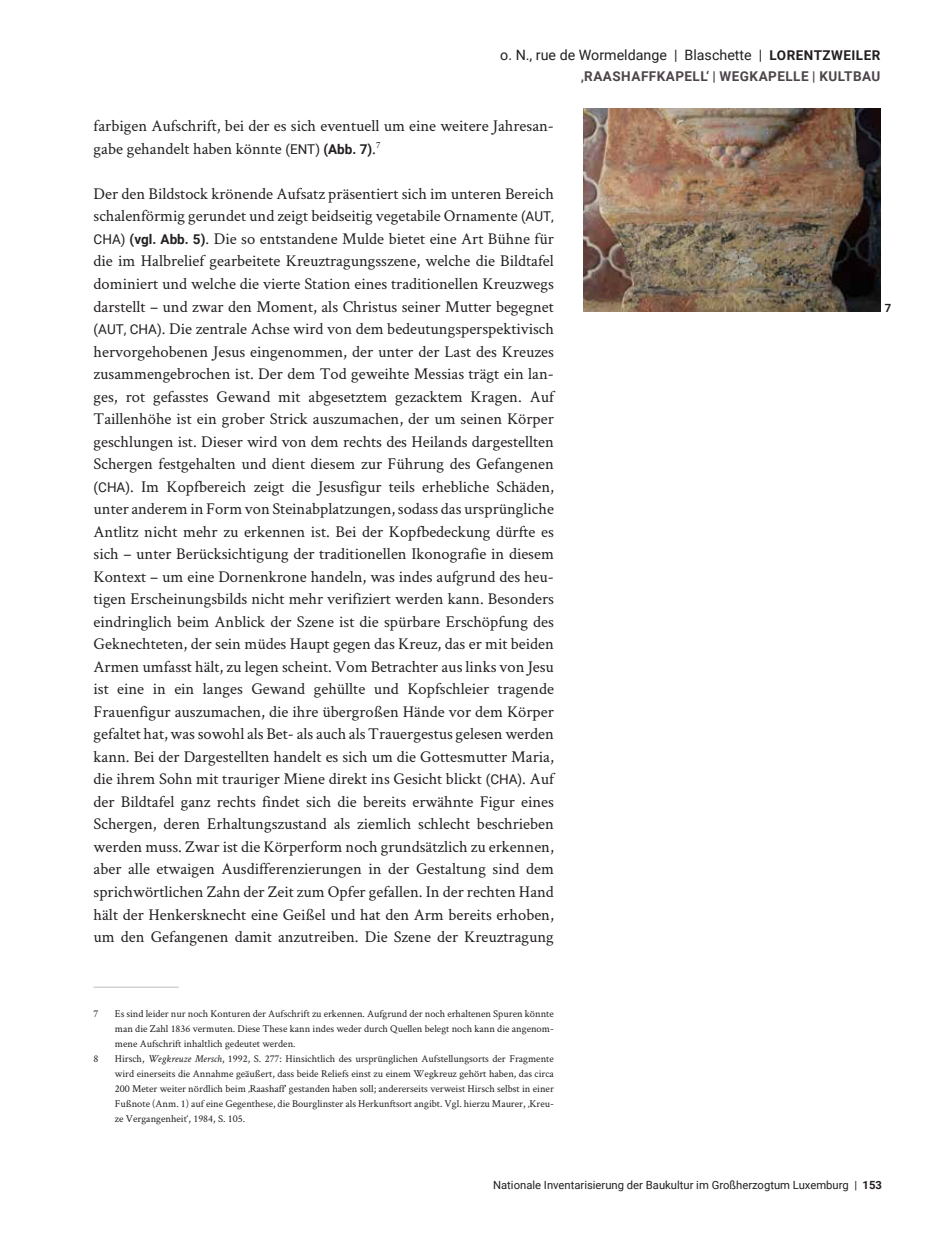
<style>
.page{position:relative;width:936px;height:1234px;background:#fff}
.page>*{position:absolute;margin:0;border:0;box-sizing:border-box;transform-origin:0 0}
.t1{font:16.5px/22.5px "Crimson Text";color:#231f20}
.t2{font:14.25px "Roboto";color:#231f20}
.t3{font:700 13.5px "Roboto";letter-spacing:.035em;color:#4d454a}
.t4{font:11.25px "Roboto";color:#231f20}
.t5{font:700 11.25px "Roboto";color:#231f20}
.t6{font:10.5px/15px "Crimson Text";color:#231f20;text-align:justify}
.s1{font-weight:700;font-size:13.5px}
.s2{font-family:"Roboto";font-size:13.5px}
.s3{font-family:"Roboto";font-weight:700;font-size:13.5px}
.s4{font-style:italic}
.s5{font-weight:700}
</style>
<div class="page">
<img style="left:583px;top:109px;width:297px;height:202px">
<hr style="left:94px;top:986px;width:85px;height:1px;background:#bcbec0">
<p class="t2" style="left:500px;top:45px;width:381px">o. N., rue de Wormeldange | Blaschette | <span class="s1">LORENTZWEILER</span></p>
<p class="t3" style="left:580px;top:67px;width:301px">‚RAASHAFFKAPELL‘ | WEGKAPELLE | KULTBAU</p>
<p class="t1" style="left:94px;top:114px;width:460px">farbigen Aufschrift, bei der es sich eventuell um eine weitere Jahresan&shy;gabe gehandelt haben könnte <span class="s2">(ENT)</span> <span class="s3">(Abb. 7)</span>.<sup>7</sup></p>
<p class="t1" style="left:94px;top:182px;width:462px;text-align:justify">Der den Bildstock krönende Aufsatz präsentiert sich im unteren Bereich schalenförmig gerundet und zeigt beidseitig vegetabile Ornamente <span class="s2">(AUT, CHA)</span> <span class="s3">(vgl. Abb. 5)</span>. Die so entstandene Mulde bietet eine Art Bühne für die im Halbrelief gearbeitete Kreuztragungsszene, welche die Bildtafel dominiert und welche die vierte Station eines traditionellen Kreuzwegs darstellt – und zwar den Moment, als Christus seiner Mutter begegnet <span class="s2">(AUT, CHA)</span>. Die zentrale Achse wird von dem bedeutungsperspektivisch hervorgehobenen Jesus eingenommen, der unter der Last des Kreuzes zusammengebrochen ist. Der dem Tod geweihte Messias trägt ein lan&shy;ges, rot gefasstes Gewand mit abgesetztem gezacktem Kragen. Auf Taillenhöhe ist ein grober Strick auszumachen, der um seinen Körper geschlungen ist. Dieser wird von dem rechts des Heilands dargestellten Schergen festgehalten und dient diesem zur Führung des Gefangenen <span class="s2">(CHA)</span>. Im Kopfbereich zeigt die Jesusfigur teils erhebliche Schäden, unter anderem in Form von Steinabplatzungen, sodass das ursprüngliche Antlitz nicht mehr zu erkennen ist. Bei der Kopfbedeckung dürfte es sich – unter Berücksichtigung der traditionellen Ikonografie in diesem Kontext – um eine Dornenkrone handeln, was indes aufgrund des heu&shy;tigen Erscheinungsbilds nicht mehr verifiziert werden kann. Besonders eindringlich beim Anblick der Szene ist die spürbare Erschöpfung des Geknechteten, der sein müdes Haupt gegen das Kreuz, das er mit beiden Armen umfasst hält, zu legen scheint. Vom Betrachter aus links von Jesu ist eine in ein langes Gewand gehüllte und Kopfschleier tragende Frauenfigur auszumachen, die ihre übergroßen Hände vor dem Körper gefaltet hat, was sowohl als Bet- als auch als Trauergestus gelesen werden kann. Bei der Dargestellten handelt es sich um die Gottesmutter Maria, die ihrem Sohn mit trauriger Miene direkt ins Gesicht blickt <span class="s2">(CHA)</span>. Auf der Bildtafel ganz rechts findet sich die bereits erwähnte Figur eines Schergen, deren Erhaltungszustand als ziemlich schlecht beschrieben werden muss. Zwar ist die Körperform noch grundsätzlich zu erkennen, aber alle etwaigen Ausdifferenzierungen in der Gestaltung sind dem sprichwörtlichen Zahn der Zeit zum Opfer gefallen. In der rechten Hand hält der Henkersknecht eine Geißel und hat den Arm bereits erhoben, um den Gefangenen damit anzutreiben. Die Szene der Kreuztragung</p>
<p class="t6" style="left:94px;top:1005px;width:6px">7</p>
<p class="t6" style="left:115px;top:1005px;width:440px">Es sind leider nur noch Konturen der Aufschrift zu erkennen. Aufgrund der noch erhaltenen Spuren könnte man die Zahl 1836 vermuten. Diese These kann indes weder durch Quellen belegt noch kann die angenom&shy;mene Aufschrift inhaltlich gedeutet werden.</p>
<p class="t6" style="left:94px;top:1050px;width:6px">8</p>
<p class="t6" style="left:115px;top:1050px;width:440px">Hirsch, <span class="s4">Wegkreuze Mersch</span>, 1992, S. 277: Hinsichtlich des ursprünglichen Aufstellungsorts der Fragmente wird einerseits die Annahme geäußert, dass beide Reliefs einst zu einem Wegkreuz gehört haben, das circa 200 Meter weiter nördlich beim ‚Raashaff‘ gestanden haben soll; andererseits verweist Hirsch selbst in einer Fußnote (Anm. 1) auf eine Gegenthese, die Bourglinster als Herkunftsort angibt. Vgl. hierzu Maurer, ‚Kreu&shy;ze Vergangenheit‘, 1984, S. 105.</p>
<p class="t5" style="left:884px;top:299px;width:8px">7</p>
<p class="t4" style="left:493px;top:1176px;width:390px">Nationale Inventarisierung der Baukultur im Großherzogtum Luxemburg | <span class="s5">153</span></p>
</div>
